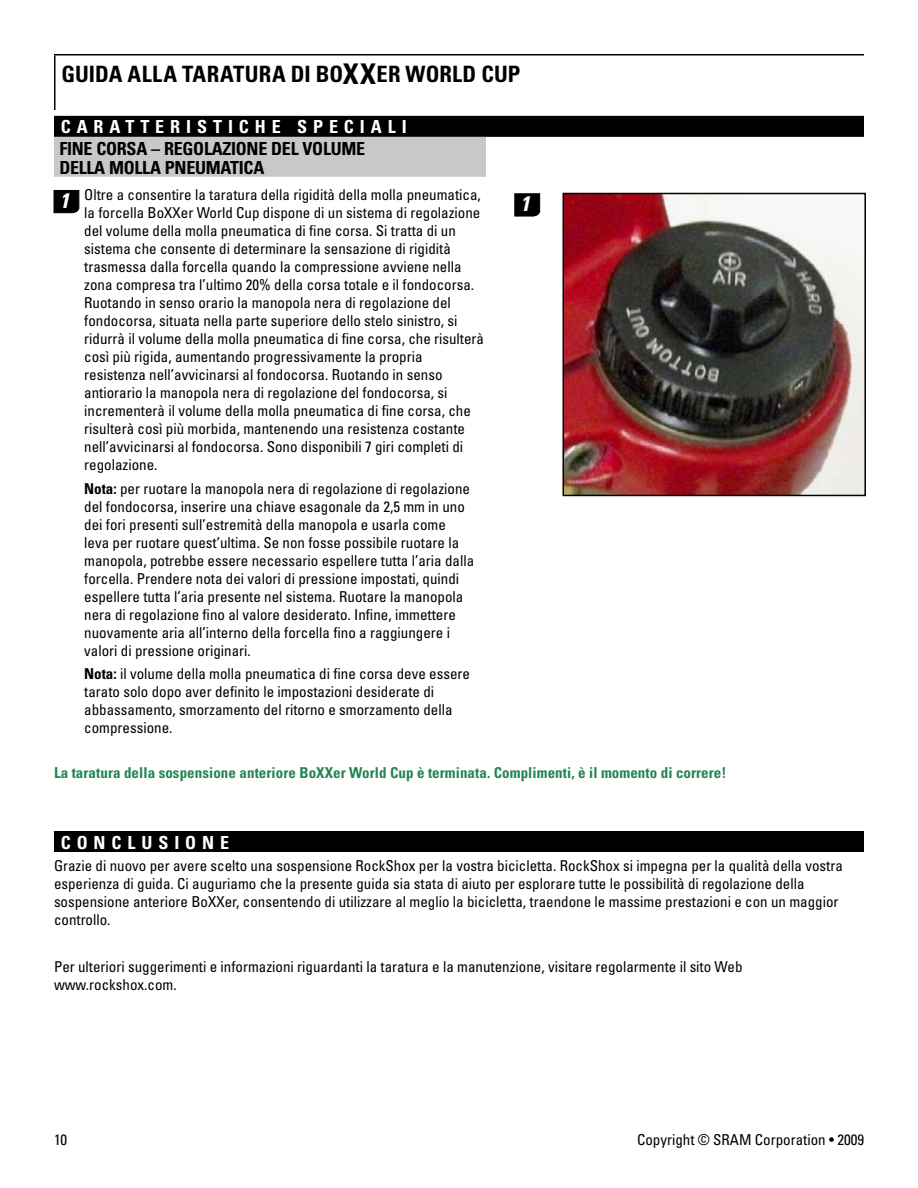
<style>
.page{position:relative;width:918px;height:1188px;background:#fff}
.page>*{position:absolute;margin:0;border:0;box-sizing:border-box;transform-origin:0 0}
.t1{font:700 condensed 22.5px "Univers LT Std";letter-spacing:.005em;color:#000}
.t2{font:italic 700 condensed 21px "Univers LT Std";color:#fff}
.t3{font:700 condensed 18px/18.9px "Univers LT Std";letter-spacing:-.015em;color:#000}
.t4{font:700 condensed 18px "Univers LT Std";letter-spacing:.33em;color:#fff}
.t5{font:condensed 15px/18px "Univers LT Std";color:#000}
.t6{font:700 condensed 15px "Univers LT Std";letter-spacing:.005em;color:#228553}
.s1{font-size:28.5px}
.s2{font-weight:700;font-style:italic;font-size:21px;color:#fff}
.s3{font-weight:700}
</style>
<div class="page">
<div style="left:54px;top:116px;width:810px;height:21px;background:#000"></div>
<div style="left:54px;top:137px;width:432px;height:21px;background:#c6c8ca"></div>
<div style="left:54px;top:156px;width:432px;height:21px;background:#c6c8ca"></div>
<div style="left:54px;top:831px;width:810px;height:21px;background:#000"></div>
<svg style="left:53px;top:190px;width:27px;height:23px"></svg>
<svg style="left:514px;top:193px;width:26px;height:24px"></svg>
<img style="left:565px;top:196px;width:298px;height:297px">
<div style="left:562px;top:193px;width:304px;height:303px;border:2px solid #000"></div>
<hr style="left:54px;top:54px;width:810px;height:2px;background:#000">
<hr style="left:54px;top:55px;width:2px;height:55px;background:#000">
<h1 class="t1" style="left:62px;top:60px;width:460px">GUIDA ALLA TARATURA Di Bo<span class="s1">XX</span>er WORLD CUP</h1>
<p class="t4" style="left:61px;top:116px;width:347px">CARATTERISTICHE SPECIALI</p>
<p class="t3" style="left:59px;top:139px;width:307px">FINE CORSA – REGOLAZIONE DEL VOLUME<br>DELLA MOLLA PNEUMATICA</p>
<p class="t5" style="left:84px;top:186px;width:401px;text-indent:-25px"><span class="s2">1</span> Oltre a consentire la taratura della rigidità della molla pneumatica, la forcella BoXXer World Cup dispone di un sistema di regolazione del volume della molla pneumatica di fine corsa. Si tratta di un sistema che consente di determinare la sensazione di rigidità trasmessa dalla forcella quando la compressione avviene nella zona compresa tra l’ultimo 20% della corsa totale e il fondocorsa.<br>Ruotando in senso orario la manopola nera di regolazione del fondocorsa, situata nella parte superiore dello stelo sinistro, si ridurrà il volume della molla pneumatica di fine corsa, che risulterà così più rigida, aumentando progressivamente la propria resistenza nell’avvicinarsi al fondocorsa. Ruotando in senso antiorario la manopola nera di regolazione del fondocorsa, si incrementerà il volume della molla pneumatica di fine corsa, che risulterà così più morbida, mantenendo una resistenza costante nell’avvicinarsi al fondocorsa. Sono disponibili 7 giri completi di regolazione.</p>
<p class="t5" style="left:84px;top:479px;width:391px"><span class="s3">Nota:</span> per ruotare la manopola nera di regolazione di regolazione del fondocorsa, inserire una chiave esagonale da 2,5 mm in uno dei fori presenti sull’estremità della manopola e usarla come leva per ruotare quest’ultima. Se non fosse possibile ruotare la manopola, potrebbe essere necessario espellere tutta l’aria dalla forcella. Prendere nota dei valori di pressione impostati, quindi espellere tutta l’aria presente nel sistema. Ruotare la manopola nera di regolazione fino al valore desiderato. Infine, immettere nuovamente aria all’interno della forcella fino a raggiungere i valori di pressione originari.</p>
<p class="t5" style="left:84px;top:664px;width:387px"><span class="s3">Nota:</span> il volume della molla pneumatica di fine corsa deve essere tarato solo dopo aver definito le impostazioni desiderate di abbassamento, smorzamento del ritorno e smorzamento della compressione.</p>
<p class="t6" style="left:54px;top:763px;width:674px">La taratura della sospensione anteriore BoXXer World Cup è terminata. Complimenti, è il momento di correre!</p>
<h2 class="t2" style="left:521px;top:191px;width:16px">1</h2>
<p class="t4" style="left:61px;top:831px;width:170px">CONCLUSIONE</p>
<p class="t5" style="left:54px;top:857px;width:790px">Grazie di nuovo per avere scelto una sospensione RockShox per la vostra bicicletta. RockShox si impegna per la qualità della vostra esperienza di guida. Ci auguriamo che la presente guida sia stata di aiuto per esplorare tutte le possibilità di regolazione della sospensione anteriore BoXXer, consentendo di utilizzare al meglio la bicicletta, traendone le massime prestazioni e con un maggior controllo.</p>
<p class="t5" style="left:54px;top:957px;width:690px">Per ulteriori suggerimenti e informazioni riguardanti la taratura e la manutenzione, visitare regolarmente il sito Web www.rockshox.com.</p>
<p class="t5" style="left:54px;top:1130px;width:15px">10</p>
<p class="t5" style="left:637px;top:1130px;width:228px">Copyright © SRAM Corporation • 2009</p>
</div>
